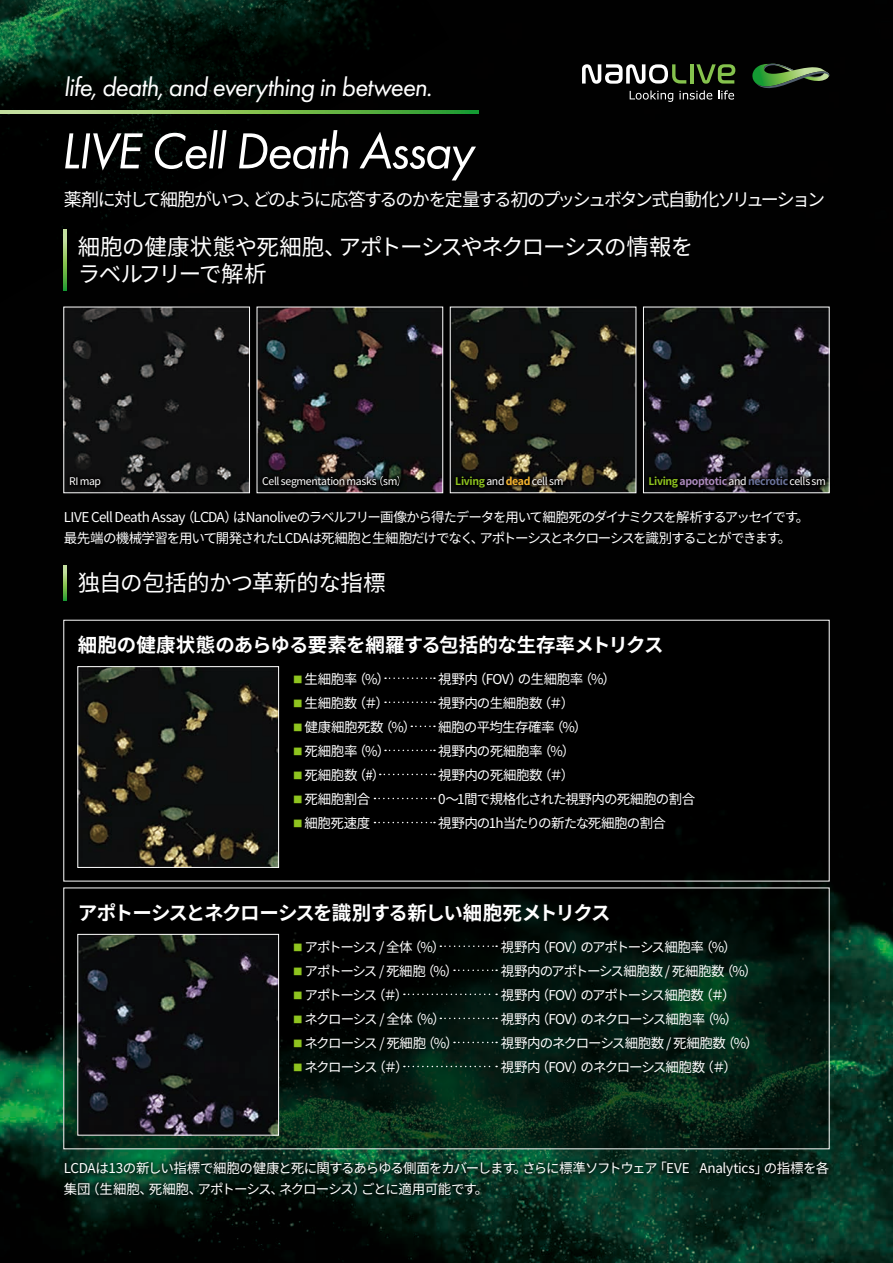
<style>
.page{position:relative;width:893px;height:1263px;background:#fff}
.page>*{position:absolute;margin:0;border:0;box-sizing:border-box;transform-origin:0 0}
.t1{font:italic 52.5px "Futura PT";letter-spacing:-.035em;color:#fff}
.t2{font:italic 27px "Futura PT";letter-spacing:-.03em;color:#fff}
.t3{font:22.5px/27px "Gen Shin Gothic";letter-spacing:-.035em;color:#fff}
.t4{font:22.5px "Gen Shin Gothic";letter-spacing:-.015em;color:#fff}
.t5{font:700 19.5px "Gen Shin Gothic";letter-spacing:-.035em;color:#fff}
.t6{font:700 19.5px "Gen Shin Gothic";letter-spacing:-.065em;color:#fff}
.t7{font:18px "Gen Shin Gothic";letter-spacing:-.11em;color:#fff}
.t8{font:13.5px/21px "Gen Shin Gothic";letter-spacing:-.055em;color:#fff}
.t9{font:13.5px/21px "Gen Shin Gothic";letter-spacing:-.075em;color:#fff}
.t10{font:13.5px "Gen Shin Gothic";letter-spacing:-.095em;color:#fff}
.t11{font:13.5px "Gen Shin Gothic";letter-spacing:-.035em;color:#fff}
.t12{font:13.5px "Gen Shin Gothic";letter-spacing:-.1em;color:#fff}
.t13{font:10.5px "Gen Shin Gothic";letter-spacing:-.03em;color:#fff}
.s1{font-weight:700;color:#8fc41f}
.s2{font-weight:700;color:#f8b72f}
.s3{font-weight:700;color:#ac8abe}
.s4{font-weight:700;color:#6b749c}
.s5{font-size:9.45px;color:#8fc41f}
</style>
<div class="page">
<img style="left:0;top:0;width:893px;height:1263px">
<img style="left:0;top:0;width:449px;height:302px">
<svg style="left:65px;top:889px;width:763px;height:217px;background:#02100a"></svg>
<div style="left:64px;top:620px;width:765px;height:261px;background:#000"></div>
<svg style="left:64px;top:229px;width:3px;height:62px"></svg>
<svg style="left:0;top:111px;width:478px;height:3px"></svg>
<svg style="left:752px;top:64px;width:77px;height:24px;background:#395c33"></svg>
<hr style="left:690px;top:64px;width:3px;height:20px;background:#85c24d">
<svg style="left:696px;top:64px;width:39px;height:20px"></svg>
<svg style="left:582px;top:64px;width:104px;height:20px"></svg>
<svg style="left:630px;top:90px;width:43px;height:12px"></svg>
<svg style="left:679px;top:90px;width:33px;height:10px"></svg>
<svg style="left:718px;top:90px;width:16px;height:10px"></svg>
<img style="left:66px;top:309px;width:182px;height:182px">
<img style="left:259px;top:309px;width:182px;height:111px">
<img style="left:452px;top:309px;width:182px;height:111px">
<img style="left:645px;top:309px;width:182px;height:111px">
<img style="left:80px;top:668px;width:197px;height:198px">
<div style="left:78px;top:666px;width:201px;height:202px;border:1px solid #fff"></div>
<img style="left:8px;top:1106px;width:877px;height:149px">
<img style="left:13px;top:420px;width:143px;height:124px">
<img style="left:207px;top:420px;width:193px;height:124px">
<img style="left:400px;top:420px;width:193px;height:124px">
<img style="left:593px;top:420px;width:288px;height:124px">
<svg style="left:64px;top:565px;width:3px;height:36px"></svg>
<svg style="left:385px;top:677px;width:50px;height:2px"></svg>
<svg style="left:385px;top:701px;width:50px;height:2px"></svg>
<svg style="left:411px;top:725px;width:24px;height:2px"></svg>
<svg style="left:385px;top:750px;width:50px;height:1px"></svg>
<svg style="left:380px;top:774px;width:55px;height:1px"></svg>
<img style="left:80px;top:936px;width:197px;height:197px">
<div style="left:78px;top:934px;width:201px;height:201px;border:1px solid #fff"></div>
<svg style="left:374px;top:798px;width:61px;height:1px"></svg>
<svg style="left:374px;top:822px;width:61px;height:1px"></svg>
<svg style="left:440px;top:945px;width:57px;height:2px"></svg>
<svg style="left:454px;top:969px;width:43px;height:2px"></svg>
<svg style="left:404px;top:993px;width:93px;height:2px"></svg>
<svg style="left:440px;top:1018px;width:57px;height:1px"></svg>
<svg style="left:454px;top:1042px;width:43px;height:1px"></svg>
<svg style="left:404px;top:1066px;width:93px;height:1px"></svg>
<h2 class="t2" style="left:64px;top:71px;width:370px">life, death, and everything in between.</h2>
<h1 class="t1" style="left:61px;top:120px;width:415px">LIVE Cell Death Assay</h1>
<h3 class="t7" style="left:64px;top:186px;width:763px">薬剤に対して細胞がいつ、どのように応答するのかを定量する初のプッシュボタン式自動化ソリューション</h3>
<h3 class="t3" style="left:78px;top:234px;width:617px">細胞の健康状態や死細胞、アポトーシスやネクローシスの情報をラベルフリーで解析</h3>
<p class="t13" style="left:69px;top:473px;width:34px">RI map</p>
<p class="t13" style="left:262px;top:473px;width:147px">Cell segmentation masks（sm）</p>
<p class="t13" style="left:455px;top:473px;width:110px"><span class="s1">Living</span> and <span class="s2">dead</span> cell sm</p>
<p class="t13" style="left:648px;top:473px;width:179px"><span class="s1">Living</span> <span class="s3">apoptotic</span> and <span class="s4">necrotic</span> cells sm</p>
<p class="t9" style="left:64px;top:507px;width:747px">LIVE Cell Death Assay（LCDA）はNanoliveのラベルフリー画像から得たデータを用いて細胞死のダイナミクスを解析するアッセイです。最先端の機械学習を用いて開発されたLCDAは死細胞と生細胞だけでなく、アポトーシスとネクローシスを識別することができます。</p>
<h3 class="t4" style="left:78px;top:567px;width:309px">独自の包括的かつ革新的な指標</h3>
<h3 class="t5" style="left:78px;top:630px;width:587px">細胞の健康状態のあらゆる要素を網羅する包括的な生存率メトリクス</h3>
<p class="t8" style="left:293px;top:669px;width:98px"><span class="s5">■</span> 生細胞率（%）</p>
<p class="t8" style="left:438px;top:669px;width:179px">視野内（FOV）の生細胞率（%）</p>
<p class="t8" style="left:293px;top:693px;width:97px"><span class="s5">■</span> 生細胞数（＃）</p>
<p class="t11" style="left:438px;top:694px;width:137px">視野内の生細胞数（＃）</p>
<p class="t8" style="left:293px;top:717px;width:124px"><span class="s5">■</span> 健康細胞死数（%）</p>
<p class="t8" style="left:438px;top:717px;width:151px">細胞の平均生存確率（%）</p>
<p class="t8" style="left:293px;top:741px;width:98px"><span class="s5">■</span> 死細胞率（%）</p>
<p class="t11" style="left:438px;top:742px;width:139px">視野内の死細胞率（%）</p>
<p class="t8" style="left:293px;top:765px;width:93px"><span class="s5">■</span> 死細胞数（#）</p>
<p class="t11" style="left:438px;top:766px;width:138px">視野内の死細胞数（＃）</p>
<p class="t8" style="left:293px;top:789px;width:79px"><span class="s5">■</span> 死細胞割合</p>
<p class="t8" style="left:438px;top:789px;width:258px">0～1間で規格化された視野内の死細胞の割合</p>
<p class="t8" style="left:293px;top:813px;width:79px"><span class="s5">■</span> 細胞死速度</p>
<p class="t8" style="left:438px;top:813px;width:229px">視野内の1h当たりの新たな死細胞の割合</p>
<h3 class="t6" style="left:78px;top:897px;width:534px">アポトーシスとネクローシスを識別する新しい細胞死メトリクス</h3>
<p class="t10" style="left:293px;top:937px;width:154px"><span class="s5">■</span> アポトーシス / 全体（%）</p>
<p class="t8" style="left:501px;top:936px;width:237px">視野内（FOV）のアポトーシス細胞率（%）</p>
<p class="t10" style="left:293px;top:961px;width:167px"><span class="s5">■</span> アポトーシス / 死細胞（%）</p>
<p class="t8" style="left:501px;top:960px;width:258px">視野内のアポトーシス細胞数 / 死細胞数（%）</p>
<p class="t8" style="left:293px;top:984px;width:117px"><span class="s5">■</span> アポトーシス（＃）</p>
<p class="t8" style="left:501px;top:984px;width:236px">視野内（FOV）のアポトーシス細胞数（＃）</p>
<p class="t12" style="left:293px;top:1009px;width:154px"><span class="s5">■</span> ネクローシス / 全体（%）</p>
<p class="t8" style="left:501px;top:1008px;width:238px">視野内（FOV）のネクローシス細胞率（%）</p>
<p class="t10" style="left:293px;top:1033px;width:167px"><span class="s5">■</span> ネクローシス / 死細胞（%）</p>
<p class="t8" style="left:501px;top:1032px;width:259px">視野内のネクローシス細胞数 / 死細胞数（%）</p>
<p class="t8" style="left:293px;top:1056px;width:117px"><span class="s5">■</span> ネクローシス（＃）</p>
<p class="t8" style="left:501px;top:1056px;width:237px">視野内（FOV）のネクローシス細胞数（＃）</p>
<p class="t8" style="left:64px;top:1158px;width:767px">LCDAは13の新しい指標で細胞の健康と死に関するあらゆる側面をカバーします。さらに標準ソフトウェア「EVE Analytics」の指標を各集団（生細胞、死細胞、アポトーシス、ネクローシス）ごとに適用可能です。</p>
</div>
